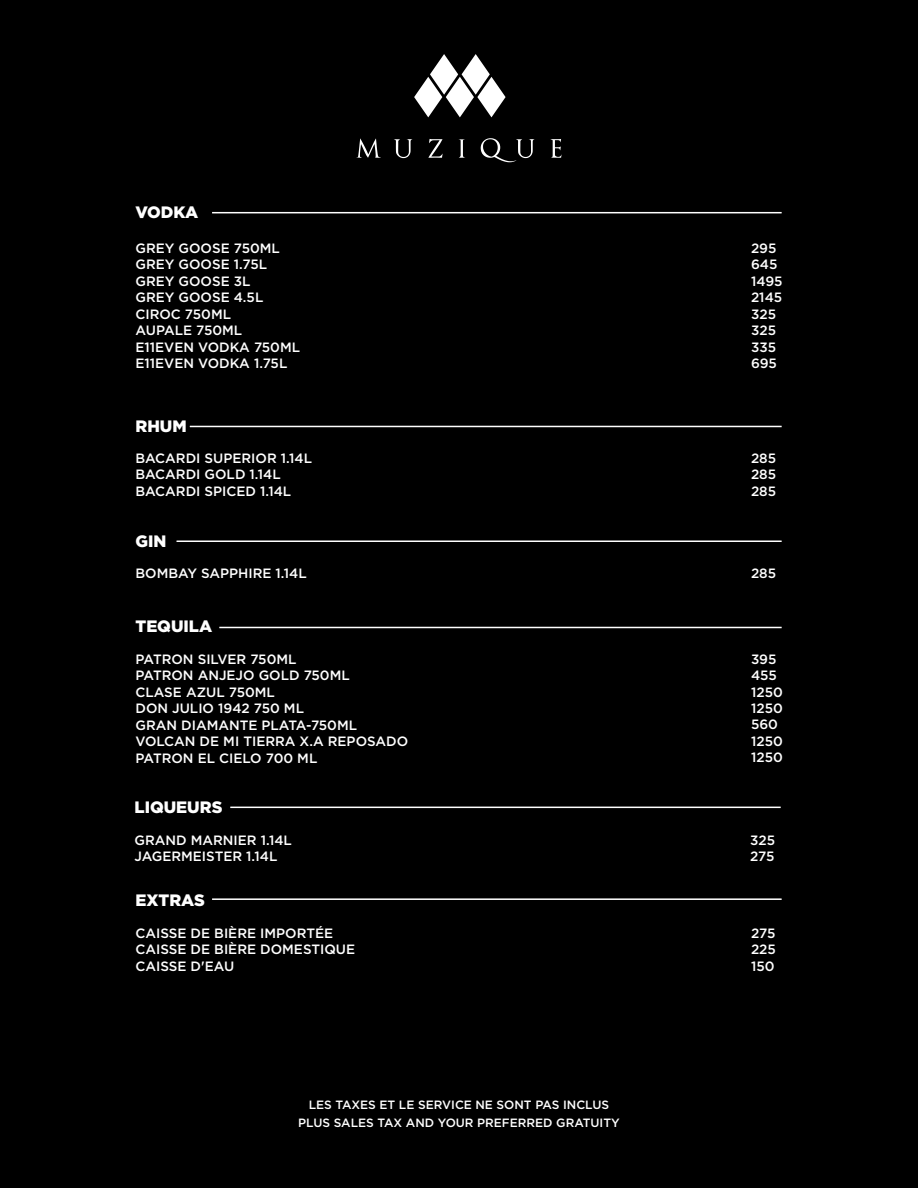
<style>
.page{position:relative;width:918px;height:1188px;background:#000}
.page>*{position:absolute;margin:0;border:0;box-sizing:border-box;transform-origin:0 0}
.t1{font:900 16.5px "Gotham";color:#fff}
.t2{font:500 13.5px/16.5px "Gotham";color:#fff}
.t3{font:500 12px/18px "Gotham";color:#fff;text-align:center}
</style>
<div class="page">
<hr style="left:212px;top:212px;width:570px;height:1px;background:#fff">
<hr style="left:190px;top:426px;width:592px;height:1px;background:#fff">
<hr style="left:177px;top:541px;width:605px;height:1px;background:#fff">
<hr style="left:219px;top:627px;width:563px;height:1px;background:#fff">
<hr style="left:230px;top:807px;width:551px;height:1px;background:#fff">
<hr style="left:212px;top:898px;width:570px;height:2px;background:#fff">
<svg style="left:414px;top:54px;width:92px;height:63px"></svg>
<svg style="left:356px;top:139px;width:25px;height:19px"></svg>
<svg style="left:394px;top:139px;width:18px;height:19px"></svg>
<svg style="left:428px;top:139px;width:15px;height:19px"></svg>
<svg style="left:459px;top:139px;width:6px;height:19px"></svg>
<svg style="left:481px;top:138px;width:53px;height:24px"></svg>
<svg style="left:551px;top:139px;width:11px;height:19px"></svg>
<p class="t1" style="left:135px;top:201px;width:64px">VODKA</p>
<p class="t2" style="left:135px;top:239px;width:166px">GREY GOOSE 750ML<br>GREY GOOSE 1.75L<br>GREY GOOSE 3L<br>GREY GOOSE 4.5L<br>CIROC 750ML<br>AUPALE 750ML<br>E11EVEN VODKA 750ML<br>E11EVEN VODKA 1.75L</p>
<p class="t2" style="left:751px;top:239px;width:33px">295<br>645<br>1495<br>2145<br>325<br>325<br>335<br>695</p>
<p class="t1" style="left:135px;top:414px;width:53px">RHUM</p>
<p class="t2" style="left:135px;top:450px;width:178px">BACARDI SUPERIOR 1.14L<br>BACARDI GOLD 1.14L<br>BACARDI SPICED 1.14L</p>
<p class="t2" style="left:751px;top:450px;width:27px;text-align:justify">285<br>285<br>285</p>
<p class="t1" style="left:135px;top:529px;width:33px">GIN</p>
<p class="t2" style="left:135px;top:565px;width:173px">BOMBAY SAPPHIRE 1.14L</p>
<p class="t2" style="left:751px;top:565px;width:27px">285</p>
<p class="t1" style="left:135px;top:615px;width:78px">TEQUILA</p>
<p class="t2" style="left:135px;top:650px;width:274px">PATRON SILVER 750ML<br>PATRON ANJEJO GOLD 750ML<br>CLASE AZUL 750ML<br>DON JULIO 1942 750 ML<br>GRAN DIAMANTE PLATA-750ML<br>VOLCAN DE MI TIERRA X.A REPOSADO<br>PATRON EL CIELO 700 ML</p>
<p class="t2" style="left:751px;top:650px;width:33px">395<br>455<br>1250<br>1250<br>560<br>1250<br>1250</p>
<p class="t1" style="left:135px;top:796px;width:89px">LIQUEURS</p>
<p class="t2" style="left:135px;top:831px;width:159px">GRAND MARNIER 1.14L<br>JAGERMEISTER 1.14L</p>
<p class="t2" style="left:750px;top:831px;width:27px">325<br>275</p>
<p class="t1" style="left:135px;top:889px;width:71px">EXTRAS</p>
<p class="t2" style="left:135px;top:924px;width:221px">CAISSE DE BIÈRE IMPORTÉE<br>CAISSE DE BIÈRE DOMESTIQUE<br>CAISSE D'EAU</p>
<p class="t2" style="left:751px;top:924px;width:26px;text-align:justify">275<br>225<br>150</p>
<p class="t3" style="left:298px;top:1096px;width:323px">LES TAXES ET LE SERVICE NE SONT PAS INCLUS<br>PLUS SALES TAX AND YOUR PREFERRED GRATUITY</p>
</div>
